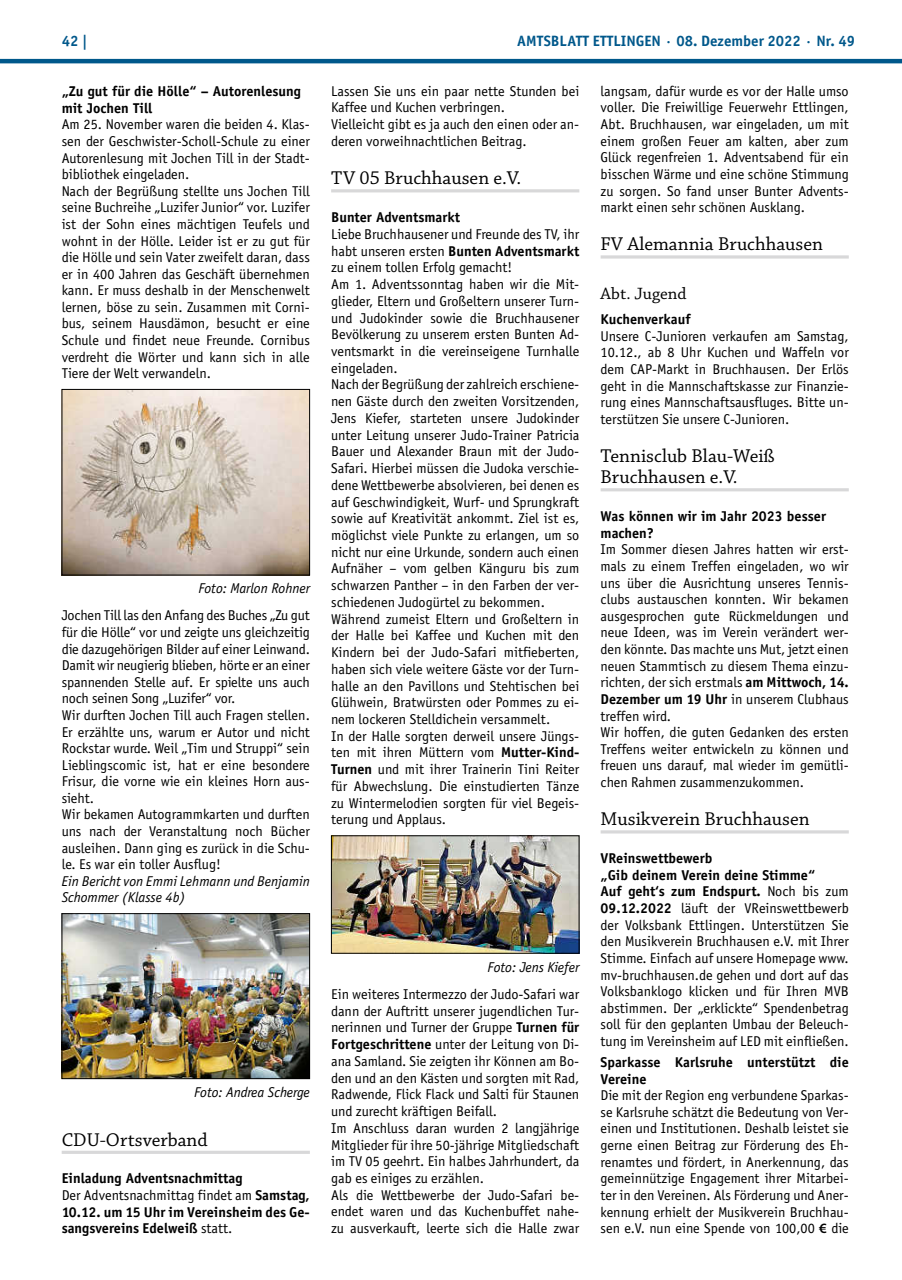
<style>
.page{position:relative;width:902px;height:1280px;background:#fff}
.page>*{position:absolute;margin:0;border:0;box-sizing:border-box;transform-origin:0 0}
.t1{font:19.5px/21.1px "Chaparral Pro";color:#000}
.t2{font:17.25px "Chaparral Pro";color:#000}
.t3{font:700 15px "Officina Sans";color:#00588b}
.t4{font:14.25px/16.6px "Officina Sans";color:#000}
.t5{font:700 14.25px/16.6px "Officina Sans";color:#000}
.t6{font:italic 14.25px/16.6px "Officina Sans";color:#000}
.s1{font-weight:700}
.s2{font-family:"Myriad Pro";font-weight:600}
.s3{font-weight:400}
</style>
<div class="page">
<hr style="left:0;top:59px;width:901px;height:4px;background:#00588b">
<hr style="left:62px;top:1151px;width:248px;height:3px;background:#d8d8d9">
<img style="left:64px;top:391px;width:244px;height:182px">
<div style="left:62px;top:389px;width:248px;height:186px;border:1px solid #000"></div>
<img style="left:64px;top:915px;width:244px;height:162px">
<div style="left:62px;top:913px;width:248px;height:166px;border:1px solid #000"></div>
<hr style="left:331px;top:189px;width:248px;height:3px;background:#d8d8d9">
<img style="left:333px;top:837px;width:244px;height:114px">
<div style="left:331px;top:835px;width:248px;height:118px;border:1px solid #000"></div>
<svg style="left:600px;top:255px;width:248px;height:4px"></svg>
<hr style="left:600px;top:488px;width:248px;height:3px;background:#d8d8d9">
<hr style="left:600px;top:830px;width:248px;height:3px;background:#d8d8d9">
<p class="t3" style="left:62px;top:32px;width:28px">42 |</p>
<p class="t3" style="left:517px;top:32px;width:339px">AMTSBLATT ETTLINGEN · 08. Dezember 2022 · Nr. 49</p>
<p class="t5" style="left:62px;top:83px;width:241px">„Zu gut für die Hölle“ – Autorenlesung mit Jochen Till</p>
<p class="t4" style="left:62px;top:116px;width:250px">Am 25. November waren die beiden 4. Klas&shy;sen der Geschwister-Scholl-Schule zu einer Autorenlesung mit Jochen Till in der Stadt&shy;bibliothek eingeladen.<br>Nach der Begrüßung stellte uns Jochen Till seine Buchreihe „Luzifer Junior“ vor. Luzifer ist der Sohn eines mächtigen Teufels und wohnt in der Hölle. Leider ist er zu gut für die Hölle und sein Vater zweifelt daran, dass er in 400 Jahren das Geschäft übernehmen kann. Er muss deshalb in der Menschenwelt lernen, böse zu sein. Zusammen mit Corni&shy;bus, seinem Hausdämon, besucht er eine Schule und findet neue Freunde. Cornibus verdreht die Wörter und kann sich in alle Tiere der Welt verwandeln.</p>
<p class="t4" style="left:331px;top:83px;width:250px">Lassen Sie uns ein paar nette Stunden bei Kaffee und Kuchen verbringen.<br>Vielleicht gibt es ja auch den einen oder an&shy;deren vorweihnachtlichen Beitrag.</p>
<h1 class="t1" style="left:331px;top:168px;width:192px">TV 05 Bruchhausen e.V.</h1>
<p class="t5" style="left:331px;top:209px;width:130px">Bunter Adventsmarkt</p>
<p class="t4" style="left:331px;top:226px;width:250px">Liebe Bruchhausener und Freunde des TV, ihr habt unseren ersten <span class="s1">Bunten Adventsmarkt </span>zu einem tollen Erfolg gemacht!<br>Am 1. Adventssonntag haben wir die Mit&shy;glieder, Eltern und Großeltern unserer Turn&shy;und Judokinder sowie die Bruchhausener Bevölkerung zu unserem ersten Bunten Ad&shy;ventsmarkt in die vereinseigene Turnhalle eingeladen.<br>Nach der Begrüßung der zahlreich erschiene&shy;nen Gäste durch den zweiten Vorsitzenden, Jens Kiefer, starteten unsere Judokinder unter Leitung unserer Judo-Trainer Patricia Bauer und Alexander Braun mit der Judo-Safari. Hierbei müssen die Judoka verschie&shy;dene Wettbewerbe absolvieren, bei denen es auf Geschwindigkeit, Wurf- und Sprungkraft sowie auf Kreativität ankommt. Ziel ist es, möglichst viele Punkte zu erlangen, um so nicht nur eine Urkunde, sondern auch einen Aufnäher – vom gelben Känguru bis zum schwarzen Panther – in den Farben der ver&shy;schiedenen Judogürtel zu bekommen.<br>Während zumeist Eltern und Großeltern in der Halle bei Kaffee und Kuchen mit den Kindern bei der Judo-Safari mitfieberten, haben sich viele weitere Gäste vor der Turn&shy;halle an den Pavillons und Stehtischen bei Glühwein, Bratwürsten oder Pommes zu ei&shy;nem lockeren Stelldichein versammelt.<br>In der Halle sorgten derweil unsere Jüngs&shy;ten mit ihren Müttern vom <span class="s1">Mutter-Kind-Turnen</span> und mit ihrer Trainerin Tini Reiter für Abwechslung. Die einstudierten Tänze zu Wintermelodien sorgten für viel Begeis&shy;terung und Applaus.</p>
<p class="t4" style="left:600px;top:83px;width:250px;text-align:justify">langsam, dafür wurde es vor der Halle umso voller. Die Freiwillige Feuerwehr Ettlingen, Abt. Bruchhausen, war eingeladen, um mit einem großen Feuer am kalten, aber zum Glück regenfreien 1. Adventsabend für ein bisschen Wärme und eine schöne Stimmung zu sorgen. So fand unser Bunter Advents&shy;markt einen sehr schönen Ausklang.</p>
<h1 class="t1" style="left:600px;top:234px;width:224px">FV Alemannia Bruchhausen</h1>
<p class="t2" style="left:600px;top:284px;width:87px">Abt. Jugend</p>
<p class="t5" style="left:600px;top:311px;width:92px">Kuchenverkauf</p>
<p class="t4" style="left:600px;top:328px;width:250px;text-align:justify">Unsere C-Junioren verkaufen am Samstag, 10.12., ab 8 Uhr Kuchen und Waffeln vor dem CAP-Markt in Bruchhausen. Der Erlös geht in die Mannschaftskasse zur Finanzie&shy;rung eines Mannschaftsausfluges. Bitte un&shy;terstützen Sie unsere C-Junioren.</p>
<h1 class="t1" style="left:600px;top:446px;width:176px">Tennisclub Blau-Weiß<br>Bruchhausen e.V.</h1>
<p class="t5" style="left:600px;top:508px;width:227px">Was können wir im Jahr 2023 besser machen?</p>
<p class="t4" style="left:600px;top:541px;width:250px">Im Sommer diesen Jahres hatten wir erst&shy;mals zu einem Treffen eingeladen, wo wir uns über die Ausrichtung unseres Tennis&shy;clubs austauschen konnten. Wir bekamen ausgesprochen gute Rückmeldungen und neue Ideen, was im Verein verändert wer&shy;den könnte. Das machte uns Mut, jetzt einen neuen Stammtisch zu diesem Thema einzu&shy;richten, der sich erstmals <span class="s1">am Mittwoch, 14.<br>Dezember um 19 Uhr</span> in unserem Clubhaus treffen wird.<br>Wir hoffen, die guten Gedanken des ersten Treffens weiter entwickeln zu können und freuen uns darauf, mal wieder im gemütli&shy;chen Rahmen zusammenzukommen.</p>
<h1 class="t1" style="left:600px;top:809px;width:210px">Musikverein Bruchhausen</h1>
<p class="t4" style="left:600px;top:850px;width:250px"><span class="s1">VReinswettbewerb<br>„Gib deinem Verein deine Stimme“<br>Auf geht‘s zum Endspurt.</span> Noch bis zum <span class="s1">09.12.2022</span> läuft der VReinswettbewerb der Volksbank Ettlingen. Unterstützen Sie den Musikverein Bruchhausen e.V. mit Ihrer Stimme. Einfach auf unsere Homepage www. mv-bruchhausen.de gehen und dort auf das Volksbanklogo klicken und für Ihren MVB abstimmen. Der „erklickte“ Spendenbetrag soll für den geplanten Umbau der Beleuch&shy;tung im Vereinsheim auf LED mit einfließen.</p>
<p class="t5" style="left:600px;top:1053px;width:250px">Sparkasse Karlsruhe unterstützt die<br>Vereine</p>
<p class="t4" style="left:600px;top:1087px;width:250px;text-align:justify">Die mit der Region eng verbundene Sparkas&shy;se Karlsruhe schätzt die Bedeutung von Ver&shy;einen und Institutionen. Deshalb leistet sie gerne einen Beitrag zur Förderung des Eh&shy;renamtes und fördert, in Anerkennung, das gemeinnützige Engagement ihrer Mitarbei&shy;ter in den Vereinen. Als Förderung und Aner&shy;kennung erhielt der Musikverein Bruchhau&shy;sen e.V. nun eine Spende von 100,00 <span class="s2">€</span> die</p>
<p class="t6" style="left:198px;top:580px;width:113px">Foto: Marlon Rohner</p>
<p class="t4" style="left:62px;top:607px;width:250px">Jochen Till las den Anfang des Buches „Zu gut für die Hölle“ vor und zeigte uns gleichzeitig die dazugehörigen Bilder auf einer Leinwand.<br>Damit wir neugierig blieben, hörte er an einer spannenden Stelle auf. Er spielte uns auch noch seinen Song „Luzifer“ vor.<br>Wir durften Jochen Till auch Fragen stellen.<br>Er erzählte uns, warum er Autor und nicht Rockstar wurde. Weil „Tim und Struppi“ sein Lieblingscomic ist, hat er eine besondere Frisur, die vorne wie ein kleines Horn aus&shy;sieht.<br>Wir bekamen Autogrammkarten und durften uns nach der Veranstaltung noch Bücher ausleihen. Dann ging es zurück in die Schu&shy;le. Es war ein toller Ausflug!</p>
<p class="t6" style="left:62px;top:873px;width:250px">Ein Bericht von Emmi Lehmann und Benjamin<br>Schommer (Klasse 4b)</p>
<p class="t6" style="left:487px;top:958px;width:93px">Foto: Jens Kiefer</p>
<p class="t4" style="left:331px;top:986px;width:250px">Ein weiteres Intermezzo der Judo-Safari war dann der Auftritt unserer jugendlichen Tur&shy;nerinnen und Turner der Gruppe <span class="s1">Turnen für Fortgeschrittene</span> unter der Leitung von Di&shy;ana Samland. Sie zeigten ihr Können am Bo&shy;den und an den Kästen und sorgten mit Rad, Radwende, Flick Flack und Salti für Staunen und zurecht kräftigen Beifall.<br>Im Anschluss daran wurden 2 langjährige Mitglieder für ihre 50-jährige Mitgliedschaft im TV 05 geehrt. Ein halbes Jahrhundert, da gab es einiges zu erzählen.<br>Als die Wettbewerbe der Judo-Safari be&shy;endet waren und das Kuchenbuffet nahe&shy;zu ausverkauft, leerte sich die Halle zwar</p>
<p class="t6" style="left:194px;top:1084px;width:117px">Foto: Andrea Scherge</p>
<h1 class="t1" style="left:62px;top:1130px;width:147px">CDU-Ortsverband</h1>
<p class="t5" style="left:62px;top:1170px;width:250px">Einladung Adventsnachmittag<br><span class="s3">Der Adventsnachmittag findet am</span> Samstag, 10.12. um 15 Uhr im Vereinsheim des Ge&shy;sangsvereins Edelweiß <span class="s3">statt.</span></p>
</div>
